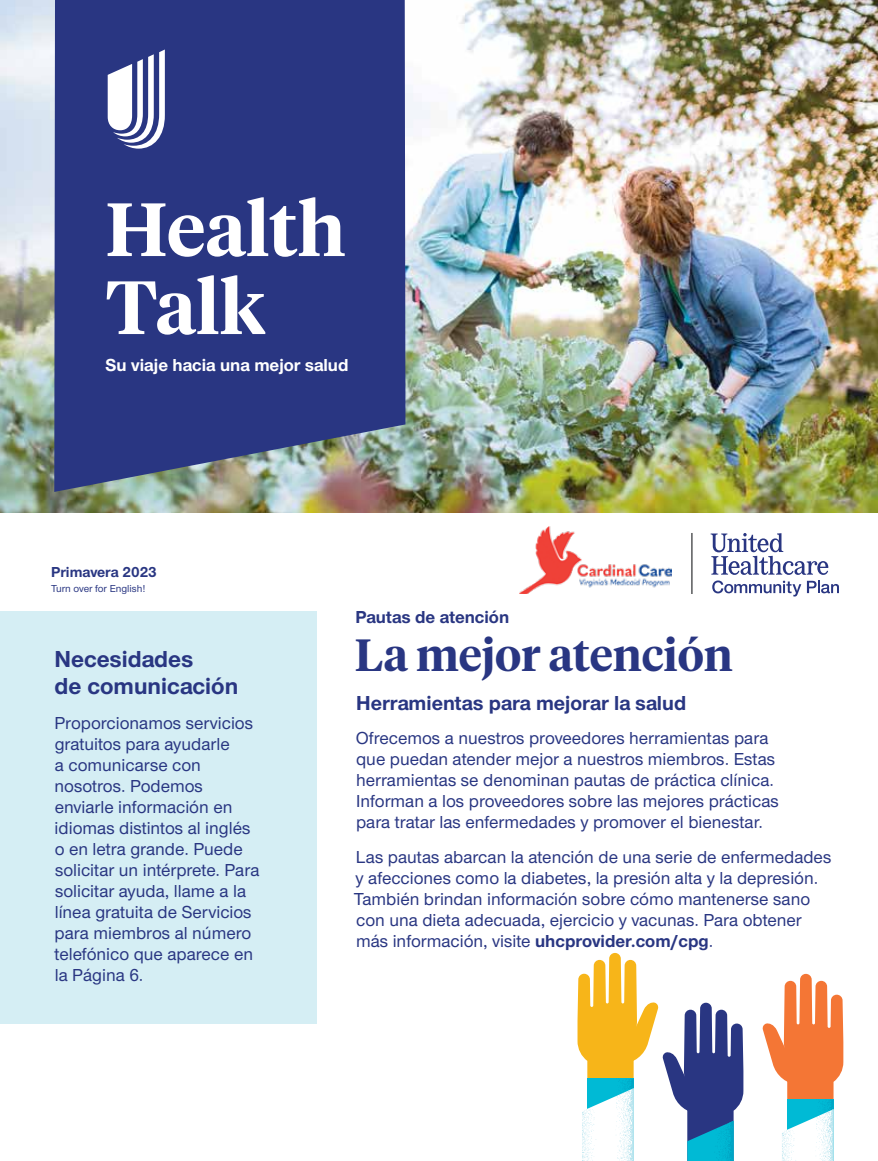
<style>
.page{position:relative;width:878px;height:1161px;background:#fff}
.page>*{position:absolute;margin:0;border:0;box-sizing:border-box;transform-origin:0 0}
.t1{font:600 75px/78px "UHC Serif Headline";color:#fff}
.Hed_serif_secondary{font:600 45px "UHC Serif Headline";color:#293682}
.Sidebar_head_AMC{font:700 24px/27px "UHC Sans";color:#293682}
.Deck_AMC{font:700 21px "UHC Sans";color:#293682}
.Sans_no_indent_AMC{font:500 18px/21px "UHC Sans";color:#293682}
.t2{font:700 18px "UHC Sans";color:#fff}
.t3{font:700 18px "UHC Sans";color:#293682}
.t4{font:700 15px "UHC Sans";color:#293682}
.t5{font:500 10.5px "UHC Sans";color:#293682}
.s1{font-weight:700}
</style>
<div class="page">
<img style="left:0;top:0;width:878px;height:513px">
<svg style="left:54px;top:0;width:351px;height:492px;background:#313e83"></svg>
<svg style="left:108px;top:50px;width:57px;height:99px"></svg>
<div style="left:0;top:611px;width:316px;height:412px;background:#d5eef4"></div>
<svg style="left:762px;top:974px;width:81px;height:187px"></svg>
<svg style="left:577px;top:953px;width:166px;height:208px"></svg>
<svg style="left:710px;top:533px;width:128px;height:64px"></svg>
<img style="left:519px;top:527px;width:153px;height:66px">
<hr style="left:691px;top:533px;width:1px;height:61px;background:#58595b">
<p class="t1" style="left:106px;top:187px;width:241px">Health<br>Talk</p>
<p class="t2" style="left:106px;top:353px;width:244px">Su viaje hacia una mejor salud</p>
<p class="t4" style="left:51px;top:562px;width:107px">Primavera 2023</p>
<p class="t5" style="left:51px;top:582px;width:96px">Turn over for English!</p>
<p class="Sidebar_head_AMC" style="left:54px;top:645px;width:185px">Necesidades<br>de comunicación</p>
<p class="Sans_no_indent_AMC" style="left:54px;top:711px;width:206px">Proporcionamos servicios gratuitos para ayudarle<br>a comunicarse con nosotros. Podemos enviarle información en idiomas distintos al inglés o en letra grande. Puede solicitar un intérprete. Para solicitar ayuda, llame a la línea gratuita de Servicios para miembros al número telefónico que aparece en la Página 6.</p>
<p class="t3" style="left:355px;top:604px;width:155px">Pautas de atención</p>
<p class="Hed_serif_secondary" style="left:355px;top:624px;width:379px">La mejor atención</p>
<p class="Deck_AMC" style="left:356px;top:689px;width:332px">Herramientas para mejorar la salud</p>
<p class="Sans_no_indent_AMC" style="left:356px;top:727px;width:424px">Ofrecemos a nuestros proveedores herramientas para que puedan atender mejor a nuestros miembros. Estas herramientas se denominan pautas de práctica clínica.<br>Informan a los proveedores sobre las mejores prácticas para tratar las enfermedades y promover el bienestar.</p>
<p class="Sans_no_indent_AMC" style="left:353px;top:845px;width:479px">Las pautas abarcan la atención de una serie de enfermedades y afecciones como la diabetes, la presión alta y la depresión.<br>También brindan información sobre cómo mantenerse sano con una dieta adecuada, ejercicio y vacunas. Para obtener más información, visite <span class="s1">uhcprovider.com/cpg</span>.</p>
</div>
